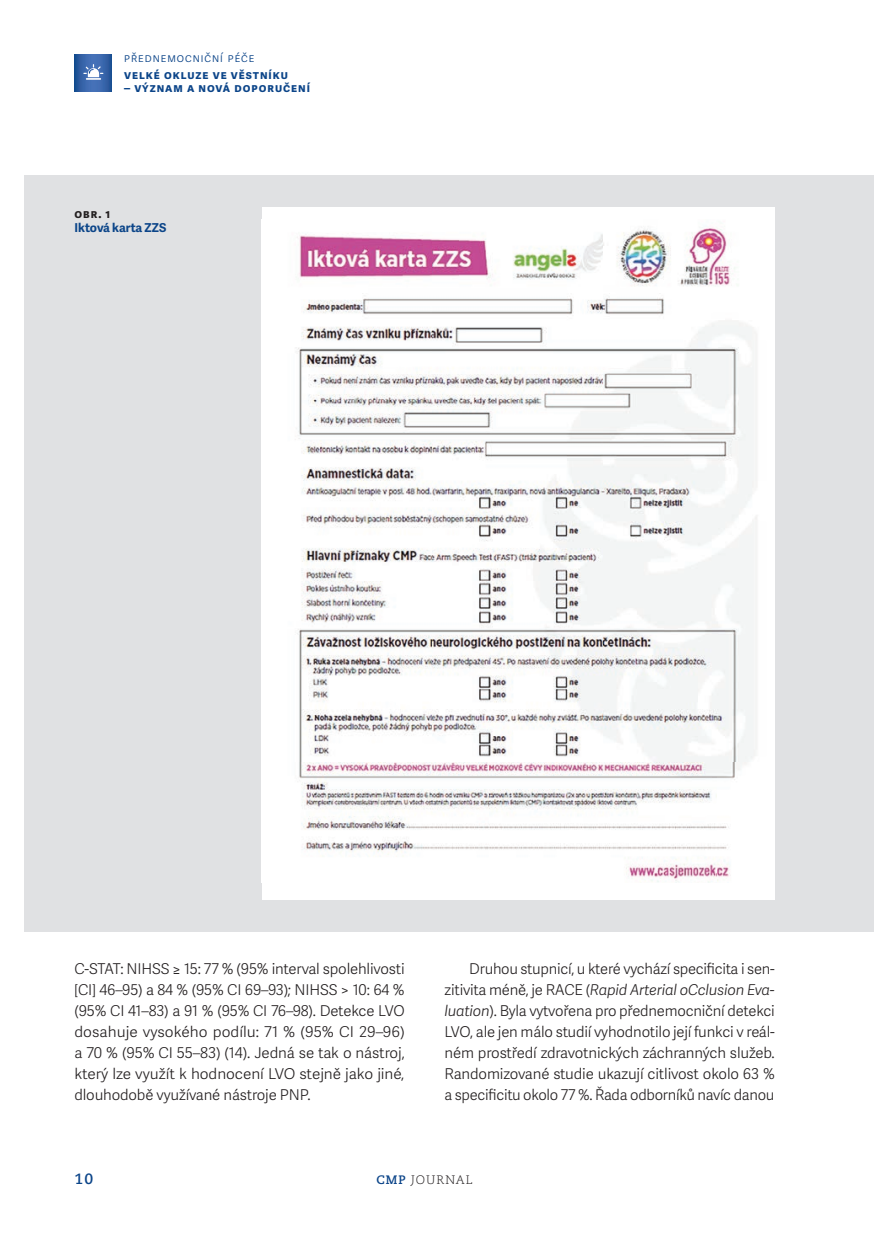
<style>
.page{position:relative;width:874px;height:1241px;background:#fff}
.page>*{position:absolute;margin:0;border:0;box-sizing:border-box;transform-origin:0 0}
.t1{font:300 14.88px/21px "Adelle Sans";letter-spacing:-.01em;color:#231f20;text-align:justify}
.t2{font:700 14.88px "Caecilia LT Pro 75";color:#0c4589}
.t3{font:700 12.25px "Adelle Sans";letter-spacing:.08em;color:#0c4589}
.t4{font:300 12.25px "Adelle Sans";letter-spacing:.08em;color:#0c4589}
.t5{font:300 12.25px "Caecilia LT Pro 45";letter-spacing:.08em;color:#231f20}
.t6{font:700 12.25px "Adelle Sans";color:#231f20}
.s1{font-style:italic}
.s2{font-family:"Caecilia LT Pro 75";font-weight:700;color:#0c4589}
</style>
<div class="page">
<div style="left:25px;top:176px;width:848px;height:756px;background:#e0e1e3"></div>
<div style="left:261px;top:207px;width:513px;height:693px;background:#fff"></div>
<img style="left:297px;top:227px;width:460px;height:655px">
<svg style="left:74px;top:54px;width:38px;height:38px"></svg>
<svg style="left:83px;top:64px;width:20px;height:16px"></svg>
<p class="t4" style="left:124px;top:49px;width:132px">přednemocniční péče</p>
<p class="t3" style="left:124px;top:66px;width:165px">velké okluze ve věstníku</p>
<p class="t3" style="left:124px;top:78px;width:187px">– význam a nová doporučení</p>
<p class="t6" style="left:74px;top:204px;width:37px">obr. 1</p>
<p class="t3" style="left:74px;top:219px;width:93px">Iktová karta ZZS</p>
<p class="t1" style="left:74px;top:957px;width:332px">C-STAT: NIHSS ≥ 15: 77 % (95% interval spolehlivosti [CI] 46–95) a 84 % (95% CI 69–93); NIHSS &gt; 10: 64 % (95% CI 41–83) a 91 % (95% CI 76–98). Detekce LVO dosahuje vysokého podílu: 71 % (95% CI 29–96) a 70 % (95% CI 55–83) (14). Jedná se tak o nástroj, který lze využít k hodnocení LVO stejně jako jiné, dlouhodobě využívané nástroje PNP.</p>
<p class="t1" style="left:444px;top:957px;width:332px;text-indent:25px">Druhou stupnicí, u které vychází specificita i sen&shy;zitivita méně, je RACE (<span class="s1">Rapid Arterial oCclusion Eva&shy;luation</span>). Byla vytvořena pro přednemocniční detekci LVO, ale jen málo studií vyhodnotilo její funkci v reál&shy;ném prostředí zdravotnických záchranných služeb.<br>Randomizované studie ukazují citlivost okolo 63 % a specificitu okolo 77 %. Řada odborníků navíc danou</p>
<p class="t2" style="left:74px;top:1168px;width:20px">10</p>
<p class="t5" style="left:376px;top:1171px;width:98px"><span class="s2">CMP</span> JOURNAL</p>
</div>
